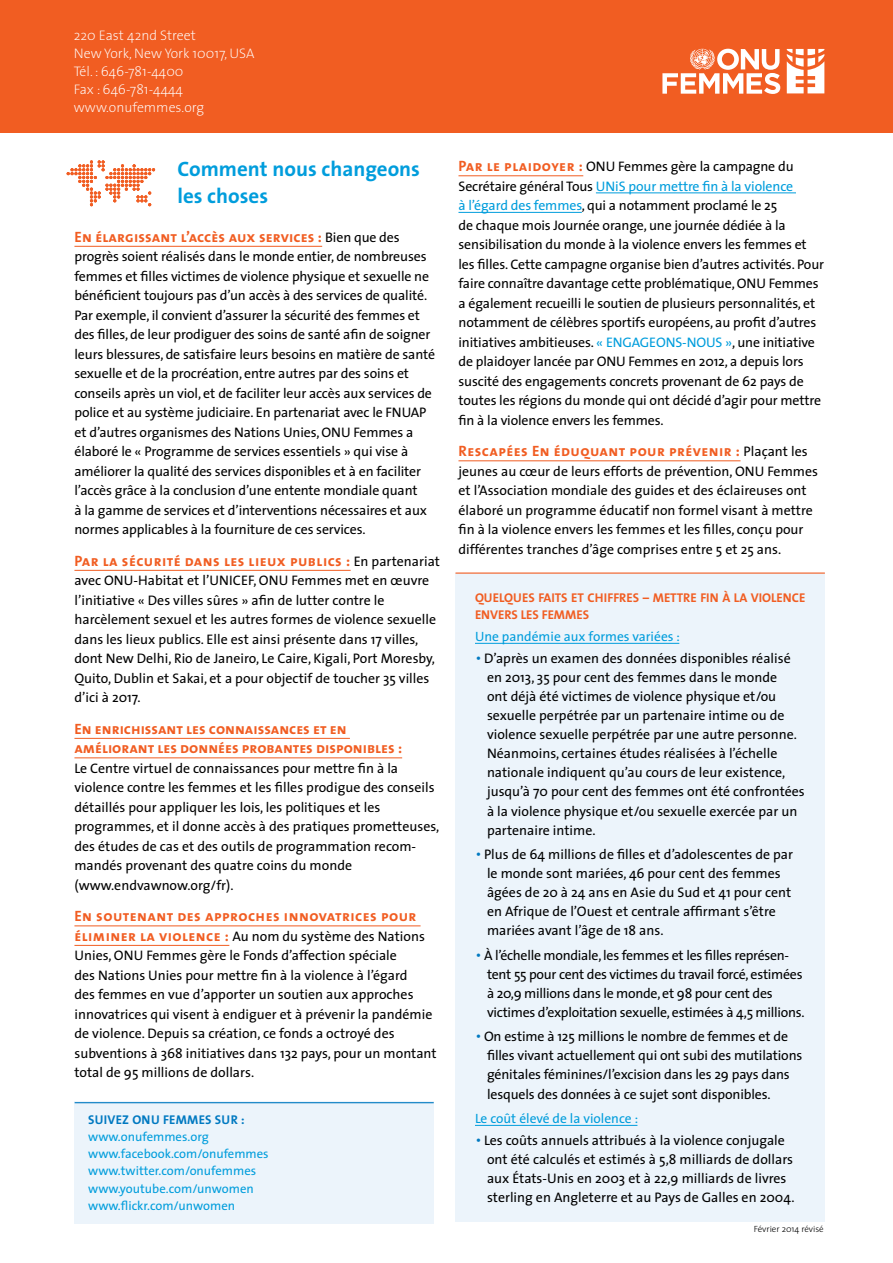
<style>
.page{position:relative;width:893px;height:1263px;background:#fff}
.page>*{position:absolute;margin:0;border:0;box-sizing:border-box;transform-origin:0 0}
.t1{font:700 21px/27px "The Sans";color:#009ddc}
.t2{font:15px "The Sans Bold Caps";letter-spacing:.03em;color:#f15d22}
.t3{font:15px/19.5px "The Sans Bold Caps";letter-spacing:.01em;color:#f15d22}
.t4{font:13.8px/19.5px "The Sans";letter-spacing:-.01em;color:#000}
.t5{font:200 13.8px/18px "The Sans";color:#fff}
.t6{font:13.5px "The Sans";color:#009ddc}
.t7{font:12.75px/17.2px "The Sans";color:#009ddc}
.t8{font:12.75px/16.5px "The Sans Bold Caps";color:#f15d22}
.t9{font:12.75px "The Sans Bold Caps";letter-spacing:.02em;color:#0079c1}
.t10{font:300 9px "The Sans";color:#000}
.s1{font-family:"The Sans";font-size:13.8px;color:#000}
.s2{font-family:"The Sans Bold Caps";font-size:15px;color:#f15d22}
.s3{color:#009ddc}
.s4{font-weight:300;font-size:16.5px;color:#0079c1}
</style>
<div class="page">
<div style="left:0;top:0;width:893px;height:132px;background:#f15d22"></div>
<hr style="left:74px;top:246px;width:248px;height:1px;background:#f15d22">
<hr style="left:74px;top:570px;width:277px;height:1px;background:#f15d22">
<hr style="left:74px;top:738px;width:276px;height:1px;background:#f15d22">
<hr style="left:74px;top:757px;width:328px;height:1px;background:#f15d22">
<hr style="left:74px;top:925px;width:347px;height:1px;background:#f15d22">
<hr style="left:74px;top:945px;width:155px;height:1px;background:#f15d22">
<hr style="left:458px;top:175px;width:125px;height:1px;background:#f15d22">
<hr style="left:596px;top:193px;width:200px;height:1px;background:#009ddc">
<hr style="left:458px;top:212px;width:124px;height:1px;background:#009ddc">
<hr style="left:458px;top:460px;width:282px;height:1px;background:#f15d22">
<div style="left:75px;top:1101px;width:359px;height:123px;background:#ecf4fb"></div>
<hr style="left:75px;top:1102px;width:359px;height:1px;background:#0079c1">
<div style="left:455px;top:573px;width:370px;height:649px;background:#ecf4fb"></div>
<hr style="left:455px;top:572px;width:370px;height:2px;background:#f15d22">
<hr style="left:475px;top:643px;width:204px;height:1px;background:#009ddc">
<hr style="left:475px;top:1125px;width:162px;height:1px;background:#009ddc">
<svg style="left:67px;top:160px;width:88px;height:46px"></svg>
<svg style="left:662px;top:48px;width:118px;height:46px"></svg>
<svg style="left:787px;top:49px;width:37px;height:44px"></svg>
<p class="t5" style="left:74px;top:26px;width:182px">220 East 42nd Street<br>New York, New York 10017, USA<br>Tél. : 646-781-4400<br>Fax : 646-781-4444 www.onufemmes.org</p>
<h1 class="t1" style="left:178px;top:154px;width:244px">Comment nous changeons les choses</h1>
<p class="t3" style="left:74px;top:227px;width:327px">En élargissant l’accès aux services : <span class="s1">Bien que des</span></p>
<p class="t4" style="left:74px;top:246px;width:362px">progrès soient réalisés dans le monde entier, de nombreuses femmes et filles victimes de violence physique et sexuelle ne bénéficient toujours pas d’un accès à des services de qualité.<br>Par exemple, il convient d’assurer la sécurité des femmes et des filles, de leur prodiguer des soins de santé afin de soigner leurs blessures, de satisfaire leurs besoins en matière de santé sexuelle et de la procréation, entre autres par des soins et conseils après un viol, et de faciliter leur accès aux services de police et au système judiciaire. En partenariat avec le FNUAP et d’autres organismes des Nations Unies, ONU Femmes a élaboré le « Programme de services essentiels » qui vise à améliorer la qualité des services disponibles et à en faciliter l’accès grâce à la conclusion d’une entente mondiale quant<br>à la gamme de services et d’interventions nécessaires et aux normes applicables à la fourniture de ces services.</p>
<p class="t2" style="left:74px;top:548px;width:367px">Par la sécurité dans les lieux publics : <span class="s1">En partenariat</span></p>
<p class="t4" style="left:74px;top:570px;width:363px">avec ONU-Habitat et l’UNICEF, ONU Femmes met en œuvre l’initiative « Des villes sûres » afin de lutter contre le harcèlement sexuel et les autres formes de violence sexuelle dans les lieux publics. Elle est ainsi présente dans 17 villes, dont New Delhi, Rio de Janeiro, Le Caire, Kigali, Port Moresby, Quito, Dublin et Sakai, et a pour objectif de toucher 35 villes d’ici à 2017.</p>
<p class="t3" style="left:74px;top:719px;width:329px">En enrichissant les connaissances et en améliorant les données probantes disponibles :</p>
<p class="t4" style="left:74px;top:758px;width:366px">Le Centre virtuel de connaissances pour mettre fin à la violence contre les femmes et les filles prodigue des conseils détaillés pour appliquer les lois, les politiques et les programmes, et il donne accès à des pratiques prometteuses, des études de cas et des outils de programmation recom&shy;mandés provenant des quatre coins du monde (www.endvawnow.org/fr).</p>
<p class="t2" style="left:74px;top:904px;width:343px">En soutenant des approches innovatrices pour</p>
<p class="t4" style="left:74px;top:926px;width:364px"><span class="s2">éliminer la violence :</span> Au nom du système des Nations Unies, ONU Femmes gère le Fonds d’affection spéciale<br>des Nations Unies pour mettre fin à la violence à l’égard<br>des femmes en vue d’apporter un soutien aux approches innovatrices qui visent à endiguer et à prévenir la pandémie de violence. Depuis sa création, ce fonds a octroyé des subventions à 368 initiatives dans 132 pays, pour un montant total de 95 millions de dollars.</p>
<p class="t9" style="left:88px;top:1108px;width:158px">SUIVEZ ONU FEMMES SUR :</p>
<p class="t7" style="left:88px;top:1127px;width:182px">www.onufemmes.org www.facebook.com/onufemmes www.twitter.com/onufemmes www.youtube.com/unwomen www.flickr.com/unwomen</p>
<p class="t4" style="left:458px;top:156px;width:367px"><span class="s2">Par le plaidoyer :</span> ONU Femmes gère la campagne du Secrétaire général Tous <span class="s3">UNiS pour mettre fin à la violence<br>à l’égard des femmes</span>, qui a notamment proclamé le 25<br>de chaque mois Journée orange, une journée dédiée à la sensibilisation du monde à la violence envers les femmes et les filles. Cette campagne organise bien d’autres activités. Pour faire connaître davantage cette problématique, ONU Femmes a également recueilli le soutien de plusieurs personnalités, et notamment de célèbres sportifs européens, au profit d’autres initiatives ambitieuses. <span class="s3">« ENGAGEONS-NOUS »</span>, une initiative de plaidoyer lancée par ONU Femmes en 2012, a depuis lors suscité des engagements concrets provenant de 62 pays de toutes les régions du monde qui ont décidé d’agir pour mettre fin à la violence envers les femmes.</p>
<p class="t2" style="left:458px;top:439px;width:351px">Rescapées En éduquant pour prévenir : <span class="s1">Plaçant les</span></p>
<p class="t4" style="left:458px;top:461px;width:361px">jeunes au cœur de leurs efforts de prévention, ONU Femmes et l’Association mondiale des guides et des éclaireuses ont élaboré un programme éducatif non formel visant à mettre fin à la violence envers les femmes et les filles, conçu pour différentes tranches d’âge comprises entre 5 et 25 ans.</p>
<p class="t8" style="left:475px;top:589px;width:332px">QUELQUES FAITS ET CHIFFRES – METTRE FIN À LA VIOLENCE<br>ENVERS LES FEMMES</p>
<p class="t6" style="left:475px;top:625px;width:206px">Une pandémie aux formes variées :</p>
<p class="t4" style="left:487px;top:648px;width:319px;line-height:19px;text-indent:-12px"><span class="s4">•</span>D’après un examen des données disponibles réalisé en 2013, 35 pour cent des femmes dans le monde<br>ont déjà été victimes de violence physique et/ou sexuelle perpétrée par un partenaire intime ou de violence sexuelle perpétrée par une autre personne.<br>Néanmoins, certaines études réalisées à l’échelle nationale indiquent qu’au cours de leur existence, jusqu’à 70 pour cent des femmes ont été confrontées à la violence physique et/ou sexuelle exercée par un partenaire intime.</p>
<p class="t4" style="left:487px;top:844px;width:308px;line-height:19px;text-indent:-12px"><span class="s4">•</span> Plus de 64 millions de filles et d’adolescentes de par le monde sont mariées, 46 pour cent des femmes âgées de 20 à 24 ans en Asie du Sud et 41 pour cent en Afrique de l’Ouest et centrale affirmant s’être mariées avant l’âge de 18 ans.</p>
<p class="t4" style="left:487px;top:945px;width:319px;line-height:19px;text-indent:-12px"><span class="s4">•</span>À l’échelle mondiale, les femmes et les filles représen&shy;tent 55 pour cent des victimes du travail forcé, estimées à 20,9 millions dans le monde, et 98 pour cent des victimes d’exploitation sexuelle, estimées à 4,5 millions.</p>
<p class="t4" style="left:487px;top:1027px;width:317px;line-height:19px;text-indent:-12px"><span class="s4">•</span>On estime à 125 millions le nombre de femmes et de filles vivant actuellement qui ont subi des mutilations génitales féminines/l’excision dans les 29 pays dans lesquels des données à ce sujet sont disponibles.</p>
<p class="t6" style="left:475px;top:1107px;width:165px">Le coût élevé de la violence :</p>
<p class="t4" style="left:487px;top:1130px;width:309px;line-height:19px;text-indent:-12px"><span class="s4">•</span> Les coûts annuels attribués à la violence conjugale ont été calculés et estimés à 5,8 milliards de dollars aux États-Unis en 2003 et à 22,9 milliards de livres sterling en Angleterre et au Pays de Galles en 2004.</p>
<p class="t10" style="left:754px;top:1222px;width:71px">Février 2014 révisé</p>
</div>
